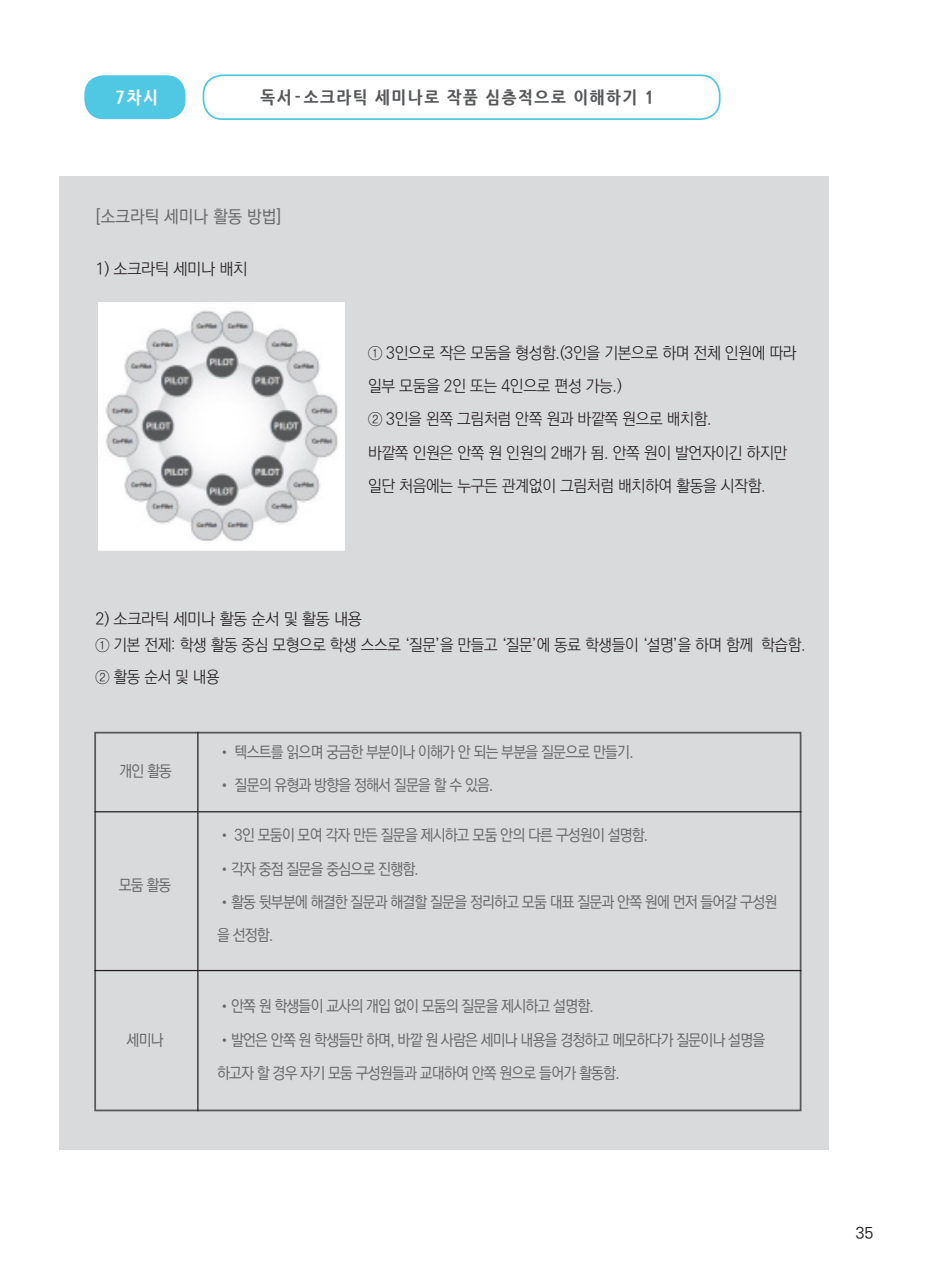
<style>
.page{position:relative;width:933px;height:1280px;background:#fff}
.page>*{position:absolute;margin:0;border:0;box-sizing:border-box;transform-origin:0 0}
._201호_본문{font:800 17.5px "Nanum Gothic";letter-spacing:.1em;color:#57585a;scale:.9 1}
._201호_본문-2{font:500 17.5px "Ko Pub Dotum";color:#69696c;scale:.96 1}
._201호_본문-3{font:800 17.5px "Nanum Gothic";color:#fff;scale:.9 1}
._201호_본문-4{font:300 16.28px/33.2px "Ko Pub Dotum";letter-spacing:-.02em;color:#231f20}
._201호_본문-5{font:300 16.28px "Ko Pub Dotum";letter-spacing:-.02em;color:#231f20;scale:.96 1}
._201호_본문-6{font:300 16.28px "Ko Pub Dotum";letter-spacing:.25em;color:#231f20;scale:.96 1}
._201호_본문-7{font:500 15.75px/33.2px "Ko Pub Dotum";letter-spacing:-.05em;color:#69696c;scale:.93 1}
.t1{font:500 15.75px "Ko Pub Dotum";color:#231f20}
.s1{font-family:"Nanum Gothic Coding";font-weight:400}
</style>
<div class="page">
<div style="left:84px;top:75px;width:101px;height:44px;background:#51c8e3;border-radius:19px"></div>
<div style="left:203px;top:74px;width:517px;height:46px;border:2px solid #51c8e3;border-radius:19px"></div>
<div style="left:60px;top:176px;width:768px;height:974px;background:#d9dadc"></div>
<img style="left:98px;top:303px;width:246px;height:248px">
<div style="left:94px;top:732px;width:707px;height:379px;border:2px solid #57585a"></div>
<hr style="left:197px;top:732px;width:1px;height:379px;background:#231f20">
<hr style="left:94px;top:811px;width:707px;height:1px;background:#231f20">
<hr style="left:94px;top:970px;width:707px;height:1px;background:#231f20">
<p class="_201호_본문-3" style="left:116px;top:88px;width:49px">7차시</p>
<p class="_201호_본문" style="left:260px;top:88px;width:439px">독서-소크라틱 세미나로 작품 심층적으로 이해하기 1</p>
<p class="_201호_본문-2" style="left:95px;top:208px;width:195px">[소크라틱 세미나 활동 방법]</p>
<p class="_201호_본문-4" style="left:95px;top:253px;width:153px">1) 소크라틱 세미나 배치</p>
<p class="_201호_본문-4" style="left:368px;top:337px;width:430px">① 3인으로 작은 모둠을 형성함.(3인을 기본으로 하며 전체 인원에 따라 일부 모둠을 2인 또는 4인으로 편성 가능.)</p>
<p class="_201호_본문-4" style="left:368px;top:403px;width:345px">② 3인을 왼쪽 그림처럼 안쪽 원과 바깥쪽 원으로 배치함.</p>
<p class="_201호_본문-4" style="left:368px;top:437px;width:421px">바깥쪽 인원은 안쪽 원 인원의 2배가 됨. 안쪽 원이 발언자이긴 하지만 일단 처음에는 누구든 관계없이 그림처럼 배치하여 활동을 시작함.</p>
<p class="_201호_본문-4" style="left:95px;top:603px;width:268px">2) 소크라틱 세미나 활동 순서 및 활동 내용</p>
<p class="_201호_본문-5" style="left:95px;top:637px;width:741px">① 기본 전제: 학생 활동 중심 모형으로 학생 스스로 ‘질문’을 만들고 ‘질문’에 동료 학생들이 ‘설명’을 하며 함께 학습함.</p>
<p class="_201호_본문-6" style="left:95px;top:669px;width:131px">②활동순서및내용</p>
<p class="_201호_본문-7" style="left:119px;top:755px;width:58px">개인 활동</p>
<p class="_201호_본문-7" style="left:119px;top:869px;width:58px">모둠 활동</p>
<p class="_201호_본문-7" style="left:127px;top:1024px;width:41px">세미나</p>
<p class="_201호_본문-7" style="left:217px;top:736px;width:449px"><span class="s1">•</span> 텍스트를 읽으며 궁금한 부분이나 이해가 안 되는 부분을 질문으로 만들기.</p>
<p class="_201호_본문-7" style="left:217px;top:769px;width:299px"><span class="s1">•</span> 질문의 유형과 방향을 정해서 질문을 할 수 있음.</p>
<p class="_201호_본문-7" style="left:217px;top:819px;width:465px"><span class="s1">•</span> 3인 모둠이 모여 각자 만든 질문을 제시하고 모둠 안의 다른 구성원이 설명함.</p>
<p class="_201호_본문-7" style="left:217px;top:853px;width:218px"><span class="s1">•</span>각자 중점 질문을 중심으로 진행함.</p>
<p class="_201호_본문-7" style="left:217px;top:886px;width:604px"><span class="s1">•</span>활동 뒷부분에 해결한 질문과 해결할 질문을 정리하고 모둠 대표 질문과 안쪽 원에 먼저 들어갈 구성원 을 선정함.</p>
<p class="_201호_본문-7" style="left:217px;top:990px;width:407px"><span class="s1">•</span>안쪽 원 학생들이 교사의 개입 없이 모둠의 질문을 제시하고 설명함.</p>
<p class="_201호_본문-7" style="left:217px;top:1024px;width:591px"><span class="s1">•</span>발언은 안쪽 원 학생들만 하며, 바깥 원 사람은 세미나 내용을 경청하고 메모하다가 질문이나 설명을 하고자 할 경우 자기 모둠 구성원들과 교대하여 안쪽 원으로 들어가 활동함.</p>
<p class="t1" style="left:855px;top:1225px;width:19px">35</p>
</div>
